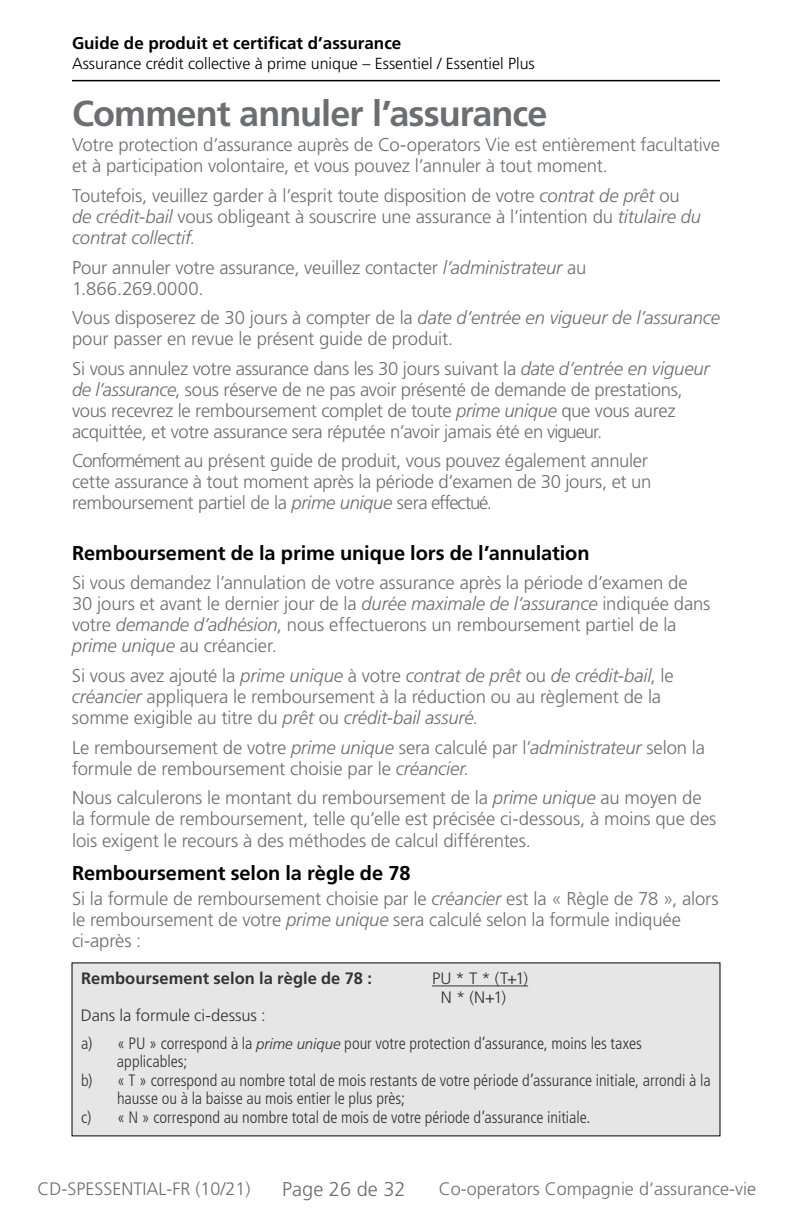
<style>
.page{position:relative;width:792px;height:1224px;background:#fff}
.page>*{position:absolute;margin:0;border:0;box-sizing:border-box;transform-origin:0 0}
.t1{font:700 36px "Frutiger LT Std";letter-spacing:-.025em;color:#6d6e71}
.t2{font:700 20px "Frutiger LT Std";letter-spacing:-.005em;color:#000}
.t3{font:300 20px "Frutiger LT Std";color:#6d6e71}
.t4{font:300 18.4px/21px "Frutiger LT Std";letter-spacing:-.01em;color:#6d6e71}
.t5{font:300 18px "Frutiger LT Std";color:#6d6e71}
.t6{font:700 17px "Frutiger LT Std";color:#000}
.t7{font:300 condensed 16.4px/27.6px "Frutiger LT Std";color:#333}
.t8{font:700 16.4px "Frutiger LT Std";letter-spacing:.005em;color:#333}
.t9{font:300 16.4px/18.4px "Frutiger LT Std";color:#333}
.t10{font:300 16px "Frutiger LT Std";color:#000}
.s1{font-style:italic}
.s2{font-stretch:normal}
.s3{font-style:italic;font-stretch:normal;font-size:15px}
</style>
<div class="page">
<hr style="left:73px;top:80px;width:646px;height:1px;background:#000">
<div style="left:72px;top:963px;width:648px;height:173px;background:#e6e6e6"></div>
<hr style="left:432px;top:986px;width:96px;height:1px;background:#333">
<p class="t6" style="left:72px;top:33px;width:331px">Guide de produit et certificat d’assurance</p>
<p class="t10" style="left:72px;top:54px;width:464px">Assurance crédit collective à prime unique – Essentiel / Essentiel Plus</p>
<h1 class="t1" style="left:72px;top:92px;width:477px">Comment annuler l’assurance</h1>
<p class="t4" style="left:72px;top:135px;width:649px">Votre protection d’assurance auprès de Co-operators Vie est entièrement facultative et à participation volontaire, et vous pouvez l’annuler à tout moment.</p>
<p class="t4" style="left:72px;top:185px;width:631px">Toutefois, veuillez garder à l’esprit toute disposition de votre <span class="s1">contrat de prêt</span> ou <span class="s1">de crédit-bail</span> vous obligeant à souscrire une assurance à l’intention du <span class="s1">titulaire du contrat collectif</span>.</p>
<p class="t4" style="left:72px;top:257px;width:516px">Pour annuler votre assurance, veuillez contacter <span class="s1">l’administrateur</span> au<br>1.866.269.0000.</p>
<p class="t4" style="left:72px;top:308px;width:650px">Vous disposerez de 30 jours à compter de la <span class="s1">date d’entrée en vigueur de l’assurance </span>pour passer en revue le présent guide de produit.</p>
<p class="t4" style="left:72px;top:358px;width:639px">Si vous annulez votre assurance dans les 30 jours suivant la <span class="s1">date d’entrée en vigueur de l’assurance</span>, sous réserve de ne pas avoir présenté de demande de prestations, vous recevrez le remboursement complet de toute <span class="s1">prime unique</span> que vous aurez acquittée, et votre assurance sera réputée n’avoir jamais été en vigueur.</p>
<p class="t4" style="left:72px;top:451px;width:581px">Conformément au présent guide de produit, vous pouvez également annuler cette assurance à tout moment après la période d’examen de 30 jours, et un remboursement partiel de la <span class="s1">prime unique</span> sera effectué.</p>
<p class="t2" style="left:72px;top:541px;width:519px">Remboursement de la prime unique lors de l’annulation</p>
<p class="t4" style="left:72px;top:573px;width:640px">Si vous demandez l’annulation de votre assurance après la période d’examen de 30 jours et avant le dernier jour de la <span class="s1">durée maximale de l’assurance</span> indiquée dans votre <span class="s1">demande d’adhésion</span>, nous effectuerons un remboursement partiel de la <span class="s1">prime unique</span> au créancier.</p>
<p class="t4" style="left:72px;top:665px;width:603px">Si vous avez ajouté la <span class="s1">prime unique</span> à votre <span class="s1">contrat de prêt</span> ou <span class="s1">de crédit-bail</span>, le <span class="s1">créancier</span> appliquera le remboursement à la réduction ou au règlement de la somme exigible au titre du <span class="s1">prêt</span> ou <span class="s1">crédit-bail assuré</span>.</p>
<p class="t4" style="left:72px;top:737px;width:635px">Le remboursement de votre <span class="s1">prime unique</span> sera calculé par l’<span class="s1">administrateur</span> selon la formule de remboursement choisie par le <span class="s1">créancier</span>.</p>
<p class="t4" style="left:72px;top:788px;width:646px">Nous calculerons le montant du remboursement de la <span class="s1">prime unique</span> au moyen de la formule de remboursement, telle qu’elle est précisée ci-dessous, à moins que des lois exigent le recours à des méthodes de calcul différentes.</p>
<p class="t2" style="left:72px;top:861px;width:340px">Remboursement selon la règle de 78</p>
<p class="t4" style="left:72px;top:888px;width:648px">Si la formule de remboursement choisie par le <span class="s1">créancier</span> est la « Règle de 78 », alors le remboursement de votre <span class="s1">prime unique</span> sera calculé selon la formule indiquée ci-après :</p>
<p class="t8" style="left:81px;top:969px;width:292px">Remboursement selon la règle de 78 :</p>
<p class="t9" style="left:441px;top:970px;width:89px;text-indent:-9px">PU * T * (T+1)<br>N * (N+1)</p>
<p class="t7" style="left:81px;top:1002px;width:562px"><span class="s2">Dans la formule ci-dessus :<br></span>a) « PU » correspond à la <span class="s3">prime unique</span> pour votre protection d’assurance, moins les taxes</p>
<p class="t7" style="left:117px;top:1048px;width:72px">applicables;</p>
<p class="t7" style="left:81px;top:1067px;width:631px">b) « T » correspond au nombre total de mois restants de votre période d’assurance initiale, arrondi à la</p>
<p class="t7" style="left:117px;top:1085px;width:290px">hausse ou à la baisse au mois entier le plus près;</p>
<p class="t7" style="left:81px;top:1104px;width:511px">c) « N » correspond au nombre total de mois de votre période d’assurance initiale.</p>
<p class="t3" style="left:282px;top:1178px;width:125px">Page 26 de 32</p>
<p class="t5" style="left:37px;top:1179px;width:215px">CD-SPESSENTIAL-FR (10/21)</p>
<p class="t5" style="left:439px;top:1179px;width:319px">Co-operators Compagnie d’assurance-vie</p>
</div>
